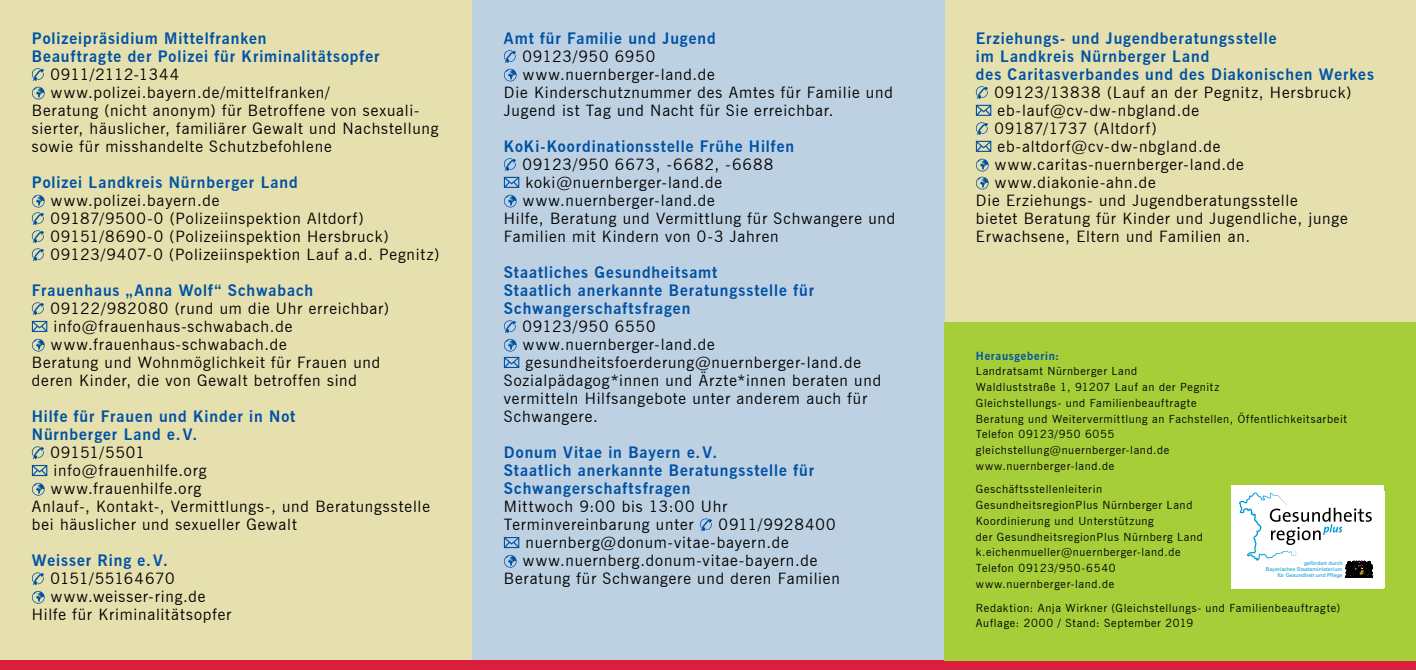
<style>
.page{position:relative;width:1416px;height:670px;background:#fff}
.page>*{position:absolute;margin:0;border:0;box-sizing:border-box;transform-origin:0 0}
.t1{font:15.75px/18px "News Gothic BT";letter-spacing:.055em;color:#000}
.t2{font:700 15.75px/18px "News Gothic BT";letter-spacing:.06em;color:#0052a4}
.t3{font:15.75px "News Gothic BT";letter-spacing:.015em;color:#000}
.t4{font:15.75px "News Gothic BT";letter-spacing:.005em;color:#000}
.t5{font:11.25px/15.8px "News Gothic BT";letter-spacing:.06em;color:#000}
.t6{font:700 11.25px "News Gothic BT";letter-spacing:.065em;color:#0052a4}
.t7{font:5.4px/6.3px "Univers LT Std";color:#0098d5;text-align:right}
</style>
<div class="page">
<div style="left:944px;top:0;width:472px;height:322px;background:#e6e0ae"></div>
<div style="left:0;top:0;width:472px;height:660px;background:#e6e0ae"></div>
<div style="left:472px;top:0;width:472px;height:660px;background:#bed1e3"></div>
<div style="left:0;top:660px;width:1416px;height:10px;background:#da1f3d"></div>
<div style="left:944px;top:322px;width:472px;height:338px;background:#a6ce39"></div>
<svg style="left:504px;top:50px;width:12px;height:13px"></svg>
<svg style="left:504px;top:69px;width:13px;height:12px"></svg>
<svg style="left:504px;top:158px;width:12px;height:13px"></svg>
<svg style="left:504px;top:177px;width:15px;height:11px"></svg>
<svg style="left:504px;top:195px;width:13px;height:12px"></svg>
<svg style="left:504px;top:320px;width:12px;height:13px"></svg>
<svg style="left:504px;top:339px;width:13px;height:12px"></svg>
<svg style="left:504px;top:357px;width:15px;height:11px"></svg>
<svg style="left:700px;top:518px;width:12px;height:13px"></svg>
<svg style="left:504px;top:537px;width:15px;height:11px"></svg>
<svg style="left:504px;top:555px;width:13px;height:12px"></svg>
<svg style="left:32px;top:68px;width:12px;height:13px"></svg>
<svg style="left:32px;top:87px;width:13px;height:12px"></svg>
<svg style="left:32px;top:195px;width:13px;height:66px"></svg>
<svg style="left:32px;top:302px;width:12px;height:13px"></svg>
<svg style="left:32px;top:321px;width:15px;height:11px"></svg>
<svg style="left:32px;top:339px;width:13px;height:12px"></svg>
<svg style="left:32px;top:446px;width:12px;height:13px"></svg>
<svg style="left:32px;top:465px;width:15px;height:11px"></svg>
<svg style="left:32px;top:483px;width:13px;height:12px"></svg>
<svg style="left:32px;top:572px;width:12px;height:13px"></svg>
<svg style="left:32px;top:591px;width:13px;height:12px"></svg>
<svg style="left:976px;top:86px;width:12px;height:13px"></svg>
<svg style="left:976px;top:105px;width:15px;height:11px"></svg>
<svg style="left:976px;top:122px;width:12px;height:13px"></svg>
<svg style="left:976px;top:141px;width:15px;height:11px"></svg>
<svg style="left:976px;top:159px;width:13px;height:12px"></svg>
<svg style="left:976px;top:177px;width:13px;height:12px"></svg>
<div style="left:1232px;top:485px;width:152px;height:103px;background:#fff"></div>
<svg style="left:1239px;top:492px;width:134px;height:85px"></svg>
<p class="t2" style="left:32px;top:29px;width:349px">Polizeipräsidium Mittelfranken<br>Beauftragte der Polizei für Kriminalitätsopfer</p>
<p class="t3" style="left:50px;top:65px;width:130px">0911/2112-1344</p>
<p class="t1" style="left:51px;top:83px;width:280px">www.polizei.bayern.de/mittelfranken/</p>
<p class="t1" style="left:32px;top:101px;width:389px">Beratung (nicht anonym) für Betroffene von sexuali-</p>
<p class="t1" style="left:32px;top:119px;width:408px">sierter, häuslicher, familiärer Gewalt und Nachstellung</p>
<p class="t1" style="left:32px;top:137px;width:301px">sowie für misshandelte Schutzbefohlene</p>
<p class="t2" style="left:32px;top:173px;width:267px">Polizei Landkreis Nürnberger Land</p>
<p class="t1" style="left:50px;top:191px;width:390px">www.polizei.bayern.de<br>09187/9500-0 (Polizeiinspektion Altdorf)<br>09151/8690-0 (Polizeiinspektion Hersbruck)<br>09123/9407-0 (Polizeiinspektion Lauf a.d. Pegnitz)</p>
<p class="t2" style="left:32px;top:281px;width:283px">Frauenhaus „Anna Wolf“ Schwabach</p>
<p class="t1" style="left:50px;top:299px;width:340px">09122/982080 (rund um die Uhr erreichbar)</p>
<p class="t1" style="left:54px;top:317px;width:240px">info@frauenhaus-schwabach.de</p>
<p class="t1" style="left:51px;top:335px;width:237px">www.frauenhaus-schwabach.de</p>
<p class="t1" style="left:32px;top:353px;width:350px">Beratung und Wohnmöglichkeit für Frauen und</p>
<p class="t1" style="left:32px;top:371px;width:327px">deren Kinder, die von Gewalt betroffen sind</p>
<p class="t2" style="left:32px;top:407px;width:265px">Hilfe für Frauen und Kinder in Not<br>Nürnberger Land e.V.</p>
<p class="t4" style="left:50px;top:443px;width:96px">09151/5501</p>
<p class="t1" style="left:54px;top:461px;width:154px">info@frauenhilfe.org</p>
<p class="t1" style="left:51px;top:479px;width:152px">www.frauenhilfe.org</p>
<p class="t1" style="left:32px;top:497px;width:400px">Anlauf-, Kontakt-, Vermittlungs-, und Beratungsstelle</p>
<p class="t1" style="left:32px;top:515px;width:266px">bei häuslicher und sexueller Gewalt</p>
<p class="t2" style="left:32px;top:551px;width:137px">Weisser Ring e.V.</p>
<p class="t3" style="left:50px;top:569px;width:126px">0151/55164670</p>
<p class="t1" style="left:51px;top:587px;width:156px">www.weisser-ring.de</p>
<p class="t1" style="left:32px;top:605px;width:201px">Hilfe für Kriminalitätsopfer</p>
<p class="t2" style="left:504px;top:29px;width:213px">Amt für Familie und Jugend</p>
<p class="t1" style="left:522px;top:47px;width:134px">09123/950 6950</p>
<p class="t1" style="left:523px;top:65px;width:193px">www.nuernberger-land.de</p>
<p class="t1" style="left:504px;top:83px;width:391px">Die Kinderschutznummer des Amtes für Familie und</p>
<p class="t1" style="left:504px;top:101px;width:331px">Jugend ist Tag und Nacht für Sie erreichbar.</p>
<p class="t2" style="left:504px;top:137px;width:292px">KoKi-Koordinationsstelle Frühe Hilfen</p>
<p class="t1" style="left:522px;top:155px;width:252px">09123/950 6673, -6682, -6688</p>
<p class="t1" style="left:526px;top:173px;width:198px">koki@nuernberger-land.de</p>
<p class="t1" style="left:523px;top:191px;width:193px">www.nuernberger-land.de</p>
<p class="t1" style="left:504px;top:209px;width:393px">Hilfe, Beratung und Vermittlung für Schwangere und</p>
<p class="t1" style="left:504px;top:227px;width:276px">Familien mit Kindern von 0-3 Jahren</p>
<p class="t2" style="left:504px;top:263px;width:312px">Staatliches Gesundheitsamt<br>Staatlich anerkannte Beratungsstelle für<br>Schwangerschaftsfragen</p>
<p class="t1" style="left:522px;top:317px;width:135px">09123/950 6550</p>
<p class="t1" style="left:523px;top:335px;width:193px">www.nuernberger-land.de</p>
<p class="t1" style="left:526px;top:353px;width:337px">gesundheitsfoerderung@nuernberger-land.de</p>
<p class="t1" style="left:504px;top:371px;width:379px">Sozialpädagog*innen und Ärzte*innen beraten und</p>
<p class="t1" style="left:504px;top:389px;width:365px">vermitteln Hilfsangebote unter anderem auch für</p>
<p class="t1" style="left:504px;top:407px;width:96px">Schwangere.</p>
<p class="t2" style="left:504px;top:443px;width:312px">Donum Vitae in Bayern e.V.<br>Staatlich anerkannte Beratungsstelle für<br>Schwangerschaftsfragen</p>
<p class="t1" style="left:504px;top:497px;width:225px">Mittwoch 9:00 bis 13:00 Uhr<br>Terminvereinbarung unter</p>
<p class="t1" style="left:718px;top:515px;width:119px">0911/9928400</p>
<p class="t1" style="left:526px;top:533px;width:265px">nuernberg@donum-vitae-bayern.de</p>
<p class="t1" style="left:523px;top:551px;width:296px">www.nuernberg.donum-vitae-bayern.de</p>
<p class="t1" style="left:504px;top:569px;width:337px">Beratung für Schwangere und deren Familien</p>
<p class="t2" style="left:976px;top:29px;width:400px">Erziehungs- und Jugendberatungsstelle<br>im Landkreis Nürnberger Land<br>des Caritasverbandes und des Diakonischen Werkes</p>
<p class="t1" style="left:994px;top:83px;width:359px">09123/13838 (Lauf an der Pegnitz, Hersbruck)</p>
<p class="t1" style="left:998px;top:101px;width:203px">eb-lauf@cv-dw-nbgland.de</p>
<p class="t1" style="left:994px;top:119px;width:164px">09187/1737 (Altdorf)</p>
<p class="t1" style="left:998px;top:137px;width:224px">eb-altdorf@cv-dw-nbgland.de</p>
<p class="t1" style="left:995px;top:155px;width:250px">www.caritas-nuernberger-land.de</p>
<p class="t1" style="left:995px;top:173px;width:162px">www.diakonie-ahn.de</p>
<p class="t1" style="left:976px;top:191px;width:323px">Die Erziehungs- und Jugendberatungsstelle</p>
<p class="t1" style="left:976px;top:209px;width:373px">bietet Beratung für Kinder und Jugendliche, junge</p>
<p class="t1" style="left:976px;top:227px;width:276px">Erwachsene, Eltern und Familien an.</p>
<p class="t6" style="left:976px;top:349px;width:85px">Herausgeberin:</p>
<p class="t5" style="left:976px;top:363px;width:372px">Landratsamt Nürnberger Land<br>Waldluststraße 1, 91207 Lauf an der Pegnitz<br>Gleichstellungs- und Familienbeauftragte<br>Beratung und Weitervermittlung an Fachstellen, Öffentlichkeitsarbeit Telefon 09123/950 6055<br>gleichstellung@nuernberger-land.de<br>www.nuernberger-land.de</p>
<p class="t5" style="left:976px;top:481px;width:229px">Geschäftsstellenleiterin GesundheitsregionPlus Nürnberger Land Koordinierung und Unterstützung<br>der GesundheitsregionPlus Nürnberg Land k.eichenmueller@nuernberger-land.de Telefon 09123/950-6540 www.nuernberger-land.de</p>
<p class="t5" style="left:976px;top:599px;width:366px">Redaktion: Anja Wirkner (Gleichstellungs- und Familienbeauftragte)<br>Auflage: 2000 / Stand: September 2019</p>
<p class="t7" style="left:1266px;top:559px;width:78px">gefördert durch<br>Bayerisches Staatsministerium für Gesundheit und Pflege</p>
</div>
